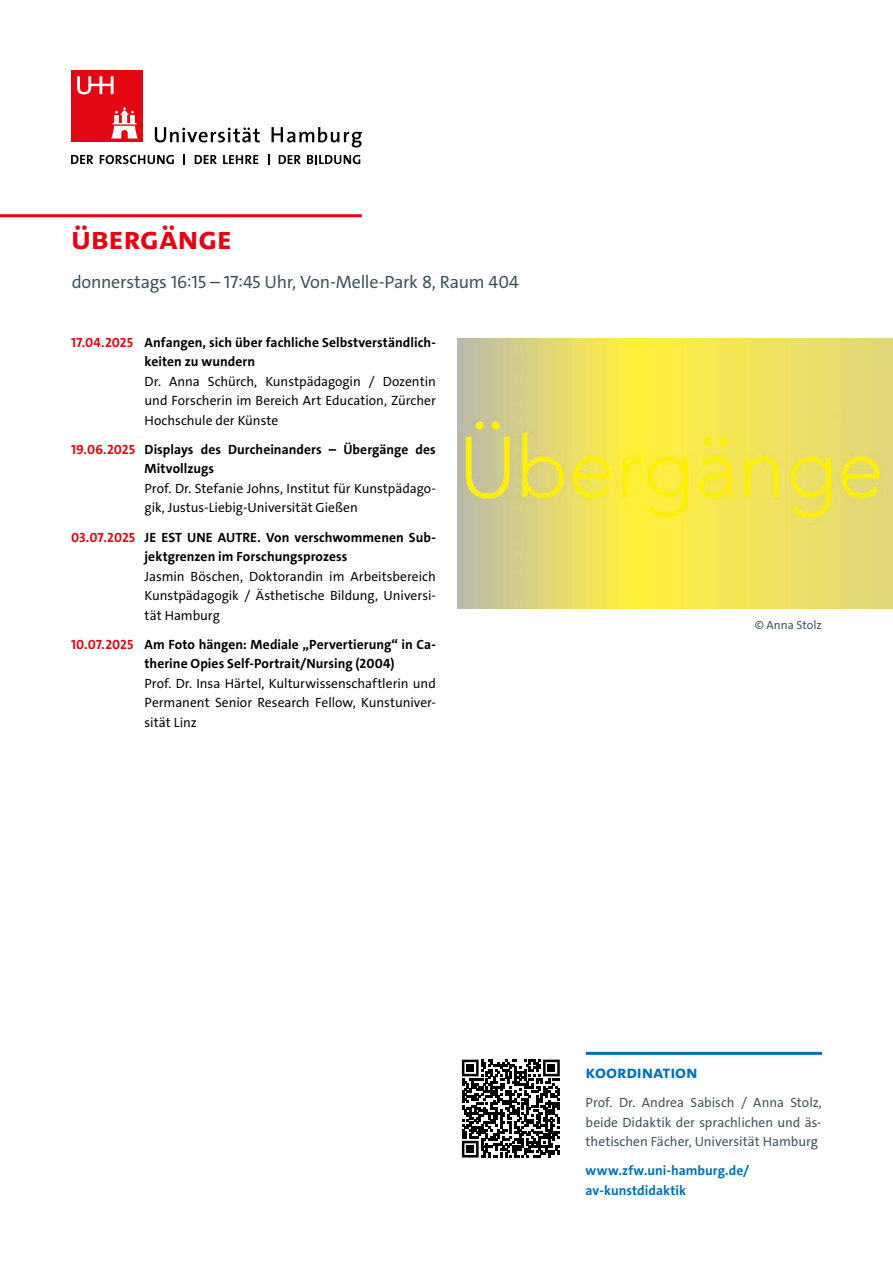
<style>
.page{position:relative;width:893px;height:1263px;background:#fff}
.page>*{position:absolute;margin:0;border:0;box-sizing:border-box;transform-origin:0 0}
.Ü1_Titel_rot{font:33px "The Sans UHH Bold Caps";letter-spacing:-.015em;color:#e30613}
.Ort{font:18px "The Sans UHH";letter-spacing:-.015em;color:#3d5159}
.Headline{font:18px "The Sans UHH Bold Caps";letter-spacing:-.01em;color:#0071b9}
.Lehrende{font:13.5px/19.5px "The Sans UHH";color:#000;text-align:justify}
.Veranstaltung{font:700 13.5px/19.5px "The Sans UHH";letter-spacing:.005em;color:#000}
.Fließtext{font:13.5px/19.5px "The Sans UHH";color:#3d5159;text-align:justify}
.Datum{font:700 13.5px "The Sans UHH";letter-spacing:.005em;color:#e30613}
.t1{font:700 13.5px/19.5px "The Sans UHH";color:#0071b9}
.Fließtext-2{font:12px "The Sans UHH";letter-spacing:-.005em;color:#3d5159}
</style>
<div class="page">
<hr style="left:0;top:214px;width:362px;height:3px;background:#e30613">
<svg style="left:155px;top:127px;width:105px;height:15px"></svg>
<svg style="left:271px;top:127px;width:91px;height:21px"></svg>
<div style="left:71px;top:71px;width:71px;height:71px;background:#e30613"></div>
<svg style="left:111px;top:107px;width:27px;height:31px"></svg>
<svg style="left:77px;top:76px;width:37px;height:18px"></svg>
<svg style="left:71px;top:155px;width:22px;height:9px"></svg>
<svg style="left:100px;top:155px;width:74px;height:9px"></svg>
<svg style="left:195px;top:155px;width:22px;height:9px"></svg>
<svg style="left:223px;top:155px;width:35px;height:9px"></svg>
<svg style="left:279px;top:155px;width:22px;height:9px"></svg>
<svg style="left:307px;top:155px;width:53px;height:9px"></svg>
<hr style="left:586px;top:1052px;width:236px;height:3px;background:#0071b9">
<svg style="left:462px;top:1060px;width:98px;height:97px"></svg>
<div style="left:467px;top:1064px;width:7px;height:7px;background:#000"></div>
<div style="left:548px;top:1064px;width:7px;height:7px;background:#000"></div>
<div style="left:467px;top:1145px;width:7px;height:8px;background:#000"></div>
<img style="left:457px;top:338px;width:436px;height:270px">
<p class="Ü1_Titel_rot" style="left:71px;top:217px;width:163px">ÜBERGÄNGE</p>
<p class="Ort" style="left:72px;top:270px;width:449px">donnerstags 16:15 – 17:45 Uhr, Von-Melle-Park 8, Raum 404</p>
<p class="Datum" style="left:71px;top:333px;width:64px">17.04.2025</p>
<p class="Veranstaltung" style="left:145px;top:332px;width:293px">Anfangen, sich über fachliche Selbstverständlich&shy;keiten zu wundern</p>
<p class="Lehrende" style="left:145px;top:371px;width:293px">Dr. Anna Schürch, Kunstpädagogin / Dozentin und Forscherin im Bereich Art Education, Zürcher Hochschule der Künste</p>
<p class="Datum" style="left:71px;top:441px;width:66px">19.06.2025</p>
<p class="Veranstaltung" style="left:145px;top:440px;width:293px">Displays des Durcheinanders – Übergänge des<br>Mitvollzugs</p>
<p class="Lehrende" style="left:145px;top:479px;width:293px">Prof. Dr. Stefanie Johns, Institut für Kunstpädago&shy;gik, Justus-Liebig-Universität Gießen</p>
<p class="Datum" style="left:71px;top:528px;width:66px">03.07.2025</p>
<p class="Veranstaltung" style="left:145px;top:527px;width:293px">JE EST UNE AUTRE. Von verschwommenen Sub&shy;jektgrenzen im Forschungsprozess</p>
<p class="Lehrende" style="left:145px;top:566px;width:293px">Jasmin Böschen, Doktorandin im Arbeitsbereich Kunstpädagogik / Ästhetische Bildung, Universi&shy;tät Hamburg</p>
<p class="Datum" style="left:71px;top:636px;width:64px">10.07.2025</p>
<p class="Veranstaltung" style="left:145px;top:635px;width:293px">Am Foto hängen: Mediale „Pervertierung“ in Ca&shy;therine Opies Self-Portrait/Nursing (2004)</p>
<p class="Lehrende" style="left:145px;top:674px;width:293px">Prof. Dr. Insa Härtel, Kulturwissenschaftlerin und Permanent Senior Research Fellow, Kunstuniver&shy;sität Linz</p>
<p class="Fließtext-2" style="left:755px;top:617px;width:69px">© Anna Stolz</p>
<p class="Headline" style="left:586px;top:1060px;width:114px">Koordination</p>
<p class="Fließtext" style="left:586px;top:1093px;width:238px">Prof. Dr. Andrea Sabisch / Anna Stolz, beide Didaktik der sprachlichen und äs&shy;thetischen Fächer, Universität Hamburg</p>
<p class="t1" style="left:586px;top:1161px;width:165px">www.zfw.uni-hamburg.de/ av-kunstdidaktik</p>
</div>
